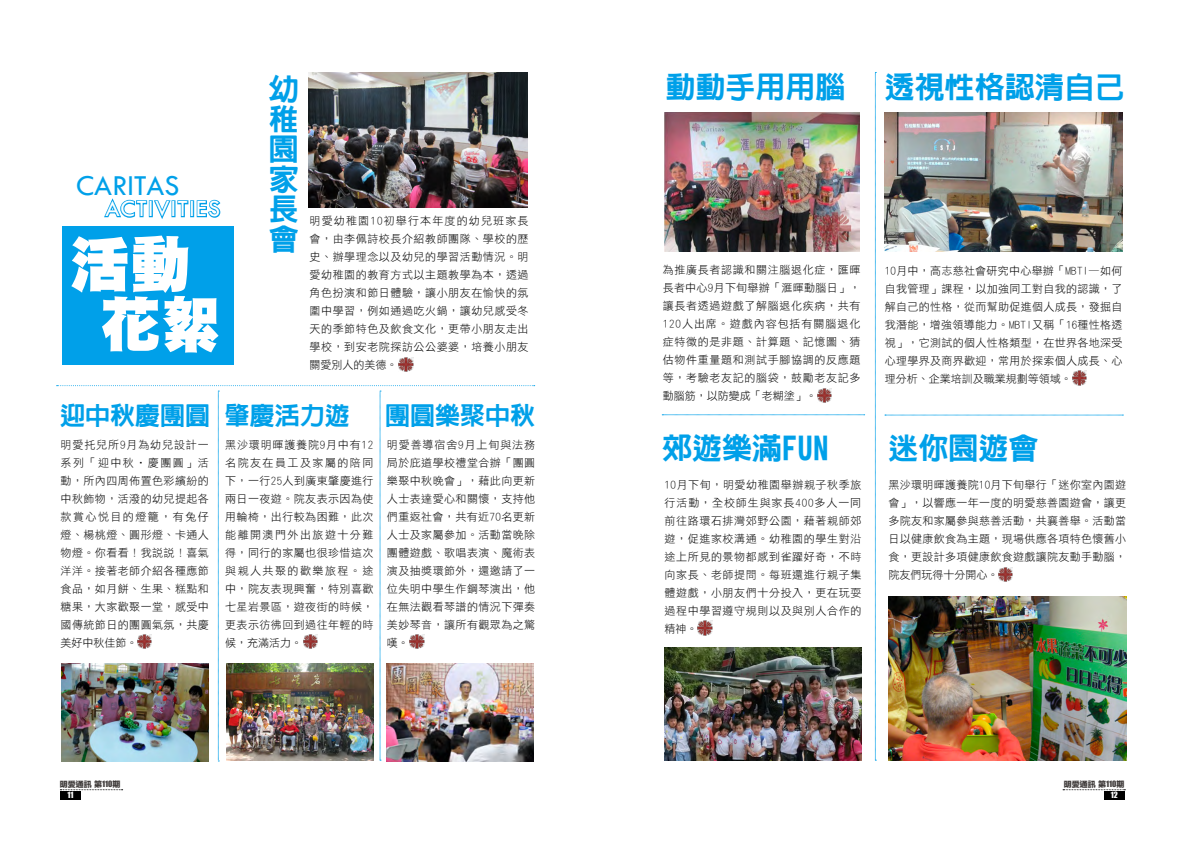
<style>
.page{position:relative;width:1191px;height:842px;background:#fff}
.page>*{position:absolute;margin:0;border:0;box-sizing:border-box;transform-origin:0 0}
.t1{font:60px/60px "DF Hei UB HK BF";color:#fff;text-align:center}
.t2{font:800 30px/30px "Lin Gothic";color:#00a0e9;text-align:justify}
.t3{font:30px "Tw Cen";color:#00a0e9}
.t4{font:800 25px "Lin Gothic";color:#00a0e9}
.t5{font:24px "Tw Cen";letter-spacing:.06em;color:#fff}
.t6{font:11px/18px "DF Hei Lt HK BF";letter-spacing:.04em;color:#000;text-align:justify}
.t7{font:8px "FZLTTHB B51 0";color:#3e3a39}
.t8{font:8px "Impact";color:#fff}
.s1{font-size:31px}
.s2{font-family:"Impact"}
</style>
<div class="page">
<div style="left:60px;top:791px;width:21px;height:8px;background:#000"></div>
<svg style="left:60px;top:789px;width:63px;height:1px"></svg>
<div style="left:1103px;top:791px;width:21px;height:8px;background:#000"></div>
<svg style="left:1063px;top:789px;width:62px;height:1px"></svg>
<svg style="left:875px;top:72px;width:1px;height:689px"></svg>
<img style="left:664px;top:648px;width:197px;height:112px">
<svg style="left:662px;top:415px;width:202px;height:1px"></svg>
<img style="left:664px;top:112px;width:196px;height:139px">
<svg style="left:885px;top:415px;width:238px;height:1px"></svg>
<img style="left:888px;top:596px;width:238px;height:164px">
<img style="left:884px;top:112px;width:238px;height:139px">
<div style="left:62px;top:226px;width:172px;height:139px;background:#00a0e9"></div>
<svg style="left:104px;top:198px;width:85px;height:21px"></svg>
<div style="left:190px;top:200px;width:4px;height:17px;border:2px solid #00a0e9"></div>
<svg style="left:196px;top:199px;width:25px;height:19px"></svg>
<img style="left:309px;top:72px;width:219px;height:136px">
<svg style="left:57px;top:385px;width:478px;height:377px"></svg>
<img style="left:226px;top:663px;width:147px;height:97px">
<img style="left:386px;top:663px;width:148px;height:98px">
<img style="left:398px;top:357px;width:15px;height:15px">
<img style="left:137px;top:634px;width:15px;height:15px">
<img style="left:303px;top:634px;width:15px;height:15px">
<img style="left:410px;top:634px;width:14px;height:15px">
<img style="left:817px;top:388px;width:14px;height:15px">
<img style="left:1072px;top:371px;width:14px;height:14px">
<img style="left:698px;top:621px;width:14px;height:14px">
<img style="left:998px;top:567px;width:14px;height:14px">
<h2 class="t3" style="left:76px;top:168px;width:105px">CARITAS</h2>
<h3 class="t5" style="left:105px;top:194px;width:116px">ACTIVITIES</h3>
<h1 class="t1" style="left:70px;top:234px;width:153px">活動花絮</h1>
<h2 class="t2" style="left:269px;top:74px;width:31px">幼稚園家長會</h2>
<p class="t6" style="left:309px;top:212px;width:220px">明愛幼稚園10初舉行本年度的幼兒班家長會，由李佩詩校長介紹教師團隊、學校的歷史、辦學理念以及幼兒的學習活動情況。明愛幼稚園的教育方式以主題教學為本，透過角色扮演和節日體驗，讓小朋友在愉快的氛圍中學習，例如通過吃火鍋，讓幼兒感受冬天的季節特色及飲食文化，更帶小朋友走出學校，到安老院探訪公公婆婆，培養小朋友關愛別人的美德。</p>
<h3 class="t4" style="left:60px;top:403px;width:152px">迎中秋慶團圓</h3>
<p class="t6" style="left:61px;top:435px;width:150px">明愛托兒所9月為幼兒設計一系列「迎中秋‧慶團圓」活動，所內四周佈置色彩繽紛的中秋飾物，活潑的幼兒提起各款賞心悅目的燈籠，有兔仔燈、楊桃燈、圓形燈、卡通人物燈。你看看！我說說！喜氣洋洋。接著老師介紹各種應節食品，如月餅、生果、糕點和糖果，大家歡聚一堂，感受中國傳統節日的團圓氣氛，共慶美好中秋佳節。</p>
<h3 class="t4" style="left:225px;top:403px;width:126px">肇慶活力遊</h3>
<p class="t6" style="left:225px;top:435px;width:150px">黑沙環明暉護養院9月中有12名院友在員工及家屬的陪同下，一行25人到廣東肇慶進行兩日一夜遊。院友表示因為使用輪椅，出行較為困難，此次能離開澳門外出旅遊十分難得，同行的家屬也很珍惜這次與親人共聚的歡樂旅程。途中，院友表現興奮，特別喜歡七星岩景區，遊夜街的時候，更表示彷彿回到過往年輕的時候，充滿活力。</p>
<h3 class="t4" style="left:385px;top:403px;width:151px">團圓樂聚中秋</h3>
<p class="t6" style="left:387px;top:435px;width:150px">明愛善導宿舍9月上旬與法務局於庇道學校禮堂合辦「團圓樂聚中秋晚會」，藉此向更新人士表達愛心和關懷，支持他們重返社會，共有近70名更新人士及家屬參加。活動當晚除團體遊戲、歌唱表演、魔術表演及抽獎環節外，還邀請了一位失明中學生作鋼琴演出，他在無法觀看琴譜的情況下彈奏美妙琴音，讓所有觀眾為之驚嘆。</p>
<h2 class="t2" style="left:665px;top:72px;width:181px">動動手用用腦</h2>
<h2 class="t2" style="left:884px;top:72px;width:241px">透視性格認清自己</h2>
<p class="t6" style="left:662px;top:261px;width:199px">為推廣長者認識和關注腦退化症，匯暉長者中心9月下旬舉辦「滙暉動腦日」，讓長者透過遊戲了解腦退化疾病，共有120人出席。遊戲內容包括有關腦退化症特徵的是非題、計算題、記憶圖、猜估物件重量題和測試手腳協調的反應題等，考驗老友記的腦袋，鼓勵老友記多動腦筋，以防變成「老糊塗」。</p>
<h2 class="t2" style="left:662px;top:433px;width:168px">郊遊樂滿<span class="s1">FUN</span></h2>
<p class="t6" style="left:664px;top:475px;width:198px">10月下旬，明愛幼稚園舉辦親子秋季旅行活動，全校師生與家長400多人一同前往路環石排灣郊野公園，藉著親師郊遊，促進家校溝通。幼稚園的學生對沿途上所見的景物都感到雀躍好奇，不時向家長、老師提問。每班還進行親子集體遊戲，小朋友們十分投入，更在玩耍過程中學習遵守規則以及與別人合作的精神。</p>
<p class="t6" style="left:884px;top:262px;width:239px">10月中，高志慈社會研究中心舉辦「MBTI—如何自我管理」課程，以加強同工對自我的認識，了解自己的性格，從而幫助促進個人成長，發掘自我潛能，增強領導能力。MBTI又稱「16種性格透視」，它測試的個人性格類型，在世界各地深受心理學界及商界歡迎，常用於探索個人成長、心理分析、企業培訓及職業規劃等領域。</p>
<h2 class="t2" style="left:888px;top:433px;width:151px">迷你園遊會</h2>
<p class="t6" style="left:888px;top:475px;width:239px">黑沙環明暉護養院10月下旬舉行「迷你室內園遊會」，以響應一年一度的明愛慈善園遊會，讓更多院友和家屬參與慈善活動，共襄善舉。活動當日以健康飲食為主題，現場供應各項特色懷舊小食，更設計多項健康飲食遊戲讓院友動手動腦，院友們玩得十分開心。</p>
<p class="t7" style="left:60px;top:780px;width:62px">明愛通訊 第<span class="s2">110</span>期</p>
<p class="t7" style="left:1064px;top:780px;width:62px">明愛通訊 第<span class="s2">110</span>期</p>
<p class="t8" style="left:67px;top:789px;width:8px">11</p>
<p class="t8" style="left:1110px;top:789px;width:9px">12</p>
</div>
